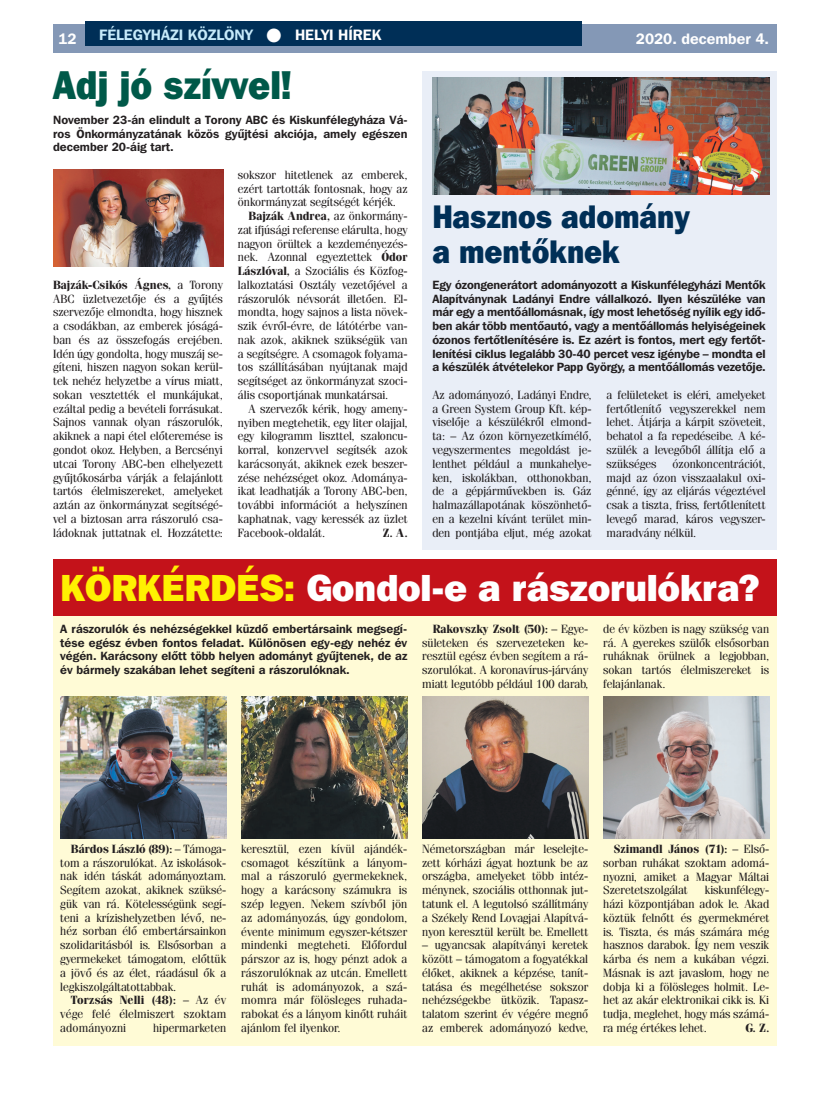
<style>
.page{position:relative;width:833px;height:1099px;background:#fff}
.page>*{position:absolute;margin:0;border:0;box-sizing:border-box;transform-origin:0 0}
.t1{font:40px "Franklin Gothic Hv PFL";color:#005949;scale:.9 1}
.t2{font:37.5px "Franklin Gothic Hv PFL";letter-spacing:-.01em;color:#fff}
.t3{font:32.5px/35px "Franklin Gothic Hv PFL";color:#002f57;scale:.9 1}
.t4{font:700 15px "Franklin Gothic PFL";color:#c6eafa}
.t5{font:700 15px "Franklin Gothic PFL";color:#fff}
.t6{font:11.88px/13.8px "Fenice PFL";color:#231f20;text-align:justify}
.t7{font:700 11.88px/13.8px "Franklin Gothic PFL";color:#231f20;text-align:justify}
.t8{font:700 11.88px "Fenice PFL";color:#231f20}
.s1{color:#fff}
.s2{font-weight:700}
.s3{font-weight:400}
.s4{color:#fff101}
</style>
<div class="page">
<div style="left:53px;top:25px;width:723px;height:28px;background:#8498b6"></div>
<div style="left:85px;top:21px;width:496px;height:25px;background:#002f57"></div>
<div style="left:53px;top:562px;width:723px;height:483px;background:#fffbd6"></div>
<div style="left:53px;top:559px;width:723px;height:57px;background:#c4121a"></div>
<img style="left:60px;top:696px;width:166px;height:142px">
<img style="left:241px;top:696px;width:166px;height:142px">
<img style="left:603px;top:696px;width:166px;height:142px">
<img style="left:422px;top:696px;width:166px;height:142px">
<img style="left:53px;top:169px;width:170px;height:98px">
<div style="left:422px;top:71px;width:354px;height:478px;background:#e9eef7"></div>
<img style="left:432px;top:77px;width:337px;height:118px">
<p class="t4" style="left:99px;top:25px;width:283px">FÉLEGYHÁZI KÖZLÖNY <span class="s1">● HELYI HÍREK</span></p>
<p class="t5" style="left:58px;top:29px;width:20px">12</p>
<p class="t5" style="left:636px;top:29px;width:135px">2020. december 4.</p>
<h1 class="t1" style="left:53px;top:59px;width:267px">Adj jó szívvel!</h1>
<p class="t7" style="left:53px;top:112px;width:356px">November 23-án elindult a Torony ABC és Kiskunfélegyháza Vá&shy;ros Önkormányzatának közös gyűjtési akciója, amely egészen december 20-áig tart.</p>
<p class="t6" style="left:53px;top:278px;width:171px"><span class="s2">Bajzák-Csikós Ágnes,</span> a Torony ABC üzletvezetője és a gyűjtés szervezője elmondta, hogy hisznek a csodákban, az emberek jóságá&shy;ban és az összefogás erejében.<br>Idén úgy gondolta, hogy muszáj se&shy;gíteni, hiszen nagyon sokan kerül&shy;tek nehéz helyzetbe a vírus miatt, sokan vesztették el munkájukat, ezáltal pedig a bevételi forrásukat.<br>Sajnos vannak olyan rászorulók, akiknek a napi étel előteremése is gondot okoz. Helyben, a Bercsényi utcai Torony ABC-ben elhelyezett gyűjtőkosárba várják a felajánlott tartós élelmiszereket, amelyeket aztán az önkormányzat segítségé&shy;vel a biztosan arra rászoruló csa&shy;ládoknak juttatnak el. Hozzátette:</p>
<p class="t6" style="left:238px;top:168px;width:171px">sokszor hitetlenek az emberek,</p>
<p class="t6" style="left:238px;top:181px;width:171px">ezért tartották fontosnak, hogy az</p>
<p class="t6" style="left:238px;top:195px;width:160px">önkormányzat segítségét kérjék.</p>
<p class="t8" style="left:248px;top:209px;width:161px">Bajzák Andrea, <span class="s3">az önkormány-</span></p>
<p class="t6" style="left:238px;top:223px;width:171px">zat ifjúsági referense elárulta, hogy</p>
<p class="t6" style="left:238px;top:236px;width:171px">nagyon örültek a kezdeményezés-</p>
<p class="t6" style="left:238px;top:250px;width:171px">nek. Azonnal egyeztettek <span class="s2">Ódor</span></p>
<p class="t6" style="left:238px;top:264px;width:171px"><span class="s2">Lászlóval,</span> a Szociális és Közfog-</p>
<p class="t6" style="left:238px;top:278px;width:171px">lalkoztatási Osztály vezetőjével a</p>
<p class="t6" style="left:238px;top:291px;width:171px">rászorulók névsorát illetően. El-</p>
<p class="t6" style="left:238px;top:305px;width:171px">mondta, hogy sajnos a lista növek-</p>
<p class="t6" style="left:238px;top:319px;width:171px">szik évről-évre, de látótérbe van-</p>
<p class="t6" style="left:238px;top:333px;width:171px">nak azok, akiknek szükségük van</p>
<p class="t6" style="left:238px;top:346px;width:171px">a segítségre. A csomagok folyama-</p>
<p class="t6" style="left:238px;top:360px;width:171px">tos szállításában nyújtanak majd</p>
<p class="t6" style="left:238px;top:374px;width:171px">segítséget az önkormányzat szoci-</p>
<p class="t6" style="left:238px;top:388px;width:152px">ális csoportjának munkatársai.</p>
<p class="t6" style="left:248px;top:401px;width:161px">A szervezők kérik, hogy amen -</p>
<p class="t6" style="left:238px;top:415px;width:171px">nyiben megtehetik, egy liter olajjal,</p>
<p class="t6" style="left:238px;top:429px;width:171px">egy kilogramm liszttel, szaloncu-</p>
<p class="t6" style="left:238px;top:443px;width:171px">korral, konzervvel segítsék azok</p>
<p class="t6" style="left:238px;top:456px;width:171px">karácsonyát, akiknek ezek beszer-</p>
<p class="t6" style="left:238px;top:470px;width:171px">zése nehézséget okoz. Adománya-</p>
<p class="t6" style="left:238px;top:484px;width:171px">ikat leadhatják a Torony ABC-ben,</p>
<p class="t6" style="left:238px;top:498px;width:171px">további információt a helyszínen</p>
<p class="t6" style="left:238px;top:511px;width:171px">kaphatnak, vagy keressék az üzlet</p>
<p class="t6" style="left:238px;top:525px;width:89px">Facebook-oldalát.</p>
<p class="t8" style="left:383px;top:525px;width:26px">Z. A.</p>
<h3 class="t3" style="left:432px;top:198px;width:288px">Hasznos adomány a mentőknek</h3>
<p class="t7" style="left:432px;top:277px;width:335px">Egy ózongenerátort adományozott a Kiskunfélegyházi Mentők Alapítványnak Ladányi Endre vállalkozó. Ilyen készüléke van már egy a mentőállomásnak, így most lehetőség nyílik egy idő&shy;ben akár több mentőautó, vagy a mentőállomás helyiségeinek ózonos fertőtlenítésére is. Ez azért is fontos, mert egy fertőt&shy;lenítési ciklus legalább 30-40 percet vesz igénybe – mondta el a készülék átvételekor Papp György, a mentőállomás vezetője.</p>
<p class="t6" style="left:432px;top:388px;width:161px">Az adományozó, Ladányi Endre, a Green System Group Kft. kép&shy;viselője a készülékről elmond&shy;ta: – Az ózon környezetkímélő, vegyszermentes megoldást je&shy;lenthet például a munkahelye&shy;ken, iskolákban, otthonokban, de a gépjárművekben is. Gáz halmazállapotának köszönhető&shy;en a kezelni kívánt terület min&shy;den pontjába eljut, még azokat</p>
<p class="t6" style="left:606px;top:388px;width:161px">a felületeket is eléri, amelyeket fertőtlenítő vegyszerekkel nem lehet. Átjárja a kárpit szöveteit, behatol a fa repedéseibe. A ké&shy;szülék a levegőből állítja elő a szükséges</p>
<p class="t6" style="left:606px;top:456px;width:161px;text-indent:66px">ózonkoncentrációt, majd az ózon visszaalakul oxi&shy;génné, így az eljárás végeztével csak a tiszta, friss, fertőtlenített levegő marad, káros vegyszer&shy;maradvány nélkül.</p>
<h2 class="t2" style="left:60px;top:563px;width:701px"><span class="s4">KÖRKÉRDÉS:</span> Gondol-e a rászorulókra?</h2>
<p class="t7" style="left:60px;top:621px;width:348px">A rászorulók és nehézségekkel küzdő embertársaink megsegí&shy;tése egész évben fontos feladat. Különösen egy-egy nehéz év végén. Karácsony előtt több helyen adományt gyűjtenek, de az év bármely szakában lehet segíteni a rászorulóknak.</p>
<p class="t6" style="left:422px;top:621px;width:167px;text-indent:11px"><span class="s2">Rakovszky Zsolt (50):</span> – Egye&shy;sületeken és szervezeteken ke&shy;resztül egész évben segítem a rá&shy;szorulókat. A koronavírus-járvány miatt legutóbb például 100 darab,</p>
<p class="t6" style="left:603px;top:621px;width:167px">de év közben is nagy szükség van rá. A gyerekes szülők elsősorban ruháknak örülnek a legjobban, sokan tartós élelmiszereket is felajánlanak.</p>
<p class="t6" style="left:60px;top:841px;width:167px;text-indent:11px"><span class="s2">Bárdos László (89):</span> – Támoga&shy;tom a rászorulókat. Az iskolások&shy;nak idén táskát adományoztam.<br>Segítem azokat, akiknek szüksé&shy;gük van rá. Kötelességünk segí&shy;teni a krízishelyzetben lévő, ne&shy;héz sorban élő embertársainkon szolidaritásból is. Elsősorban a gyermekeket támogatom, előttük a jövő és az élet, ráadásul ők a legkiszolgáltatottabbak.</p>
<p class="t6" style="left:60px;top:993px;width:167px;text-indent:11px"><span class="s2">Torzsás Nelli (48):</span> – Az év vége felé élelmiszert szoktam adományozni</p>
<p class="t6" style="left:153px;top:1020px;width:75px">hipermarketen</p>
<p class="t6" style="left:241px;top:841px;width:167px">keresztül, ezen kívül ajándék&shy;csomagot készítünk a lányom&shy;mal a rászoruló gyermekeknek, hogy a karácsony számukra is szép legyen. Nekem szívből jön az adományozás, úgy gondolom, évente minimum egyszer-kétszer mindenki megteheti. Előfordul párszor az is, hogy pénzt adok a rászorulóknak az utcán. Emellett ruhát is adományozok, a szá&shy;momra már fölösleges ruhada&shy;rabokat és a lányom kinőtt ruháit ajánlom fel ilyenkor.</p>
<p class="t6" style="left:422px;top:841px;width:167px">Németországban már leselejte&shy;zett kórházi ágyat hoztunk be az országba, amelyeket több intéz&shy;ménynek, szociális otthonnak jut&shy;tatunk el. A legutolsó szállítmány a Székely Rend Lovagjai Alapítvá&shy;nyon keresztül került be. Emellett</p>
<p class="t6" style="left:422px;top:938px;width:167px">– ugyancsak alapítványi keretek között – támogatom a fogyatékkal élőket, akiknek a képzése, tanít&shy;tatása és megélhetése sokszor nehézségekbe ütközik. Tapasz&shy;talatom szerint év végére megnő az emberek adományozó kedve,</p>
<p class="t6" style="left:603px;top:841px;width:167px;text-indent:11px"><span class="s2">Szimandl János (71):</span> – Első&shy;sorban ruhákat szoktam adomá&shy;nyozni, amiket a Magyar Máltai Szeretetszolgálat</p>
<p class="t6" style="left:603px;top:883px;width:167px;text-indent:101px">kiskunfélegy&shy;házi központjában adok le. Akad köztük felnőtt és gyermekméret is. Tiszta, és más számára még hasznos darabok. Így nem veszik kárba és nem a kukában végzi.<br>Másnak is azt javaslom, hogy ne dobja ki a fölösleges holmit. Le&shy;het az akár elektronikai cikk is. Ki tudja, meglehet, hogy más számá&shy;ra még értékes lehet.</p>
<p class="t8" style="left:745px;top:1020px;width:25px">G. Z.</p>
</div>
